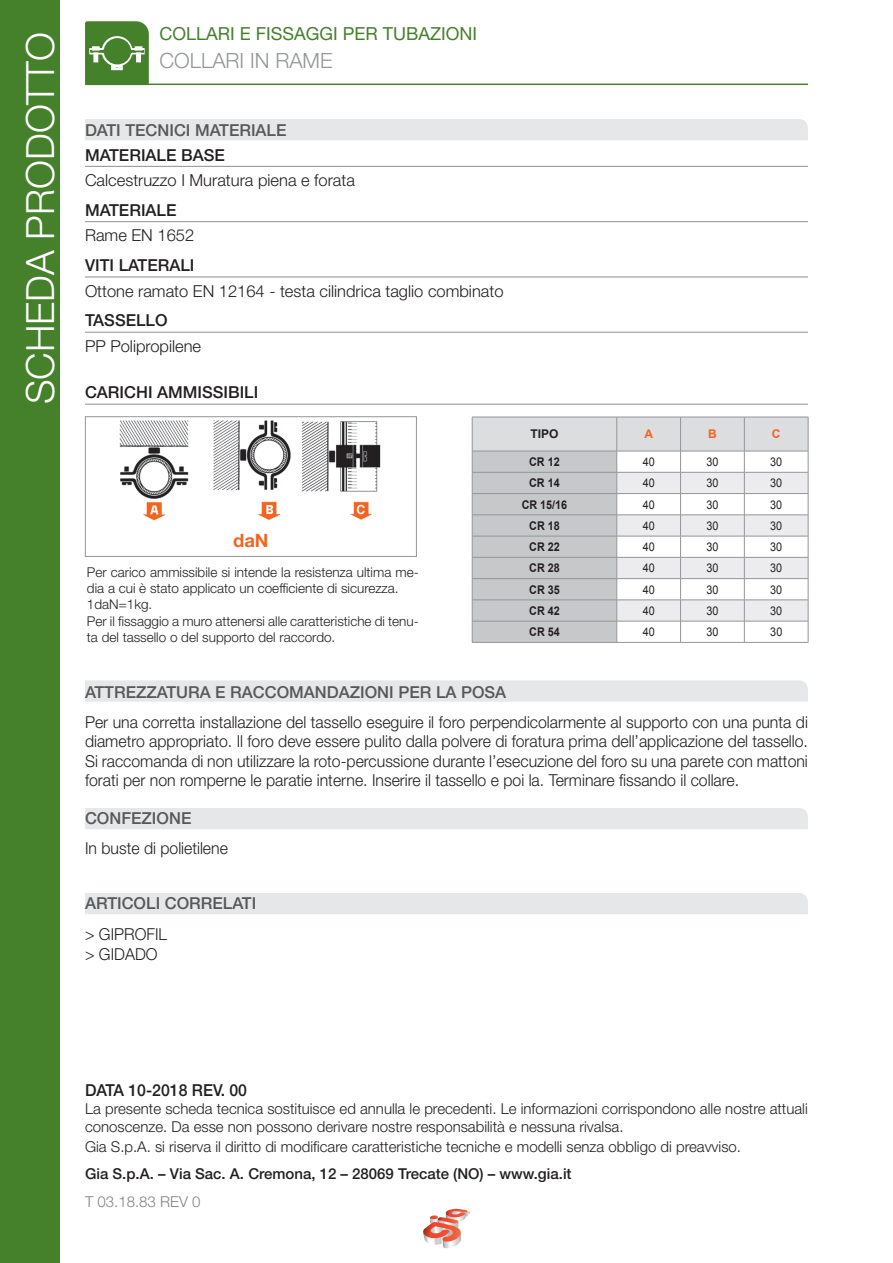
<style>
.page{position:relative;width:893px;height:1263px;background:#fff}
.page>*{position:absolute;margin:0;border:0;box-sizing:border-box;transform-origin:0 0}
.t1{font:300 39px "Helvetica Neue LT Std";color:#fff}
.t2{font:300 21px "Helvetica Neue LT Std";color:#939598}
.t3{font:700 18.45px "Helvetica Neue LT Std";color:#f36421}
.t4{font:18px "Helvetica Neue LT Std";color:#45802a}
.t5{font:300 16.5px/19.5px "Helvetica Neue LT Std";color:#231f20;text-align:justify;scale:.96 1}
.t6{font:300 16.5px "Helvetica Neue LT Std";color:#231f20}
.t7{font:500 16.5px "Helvetica Neue LT Std";color:#57585a}
.t8{font:500 16.5px "Helvetica Neue LT Std";color:#231f20}
.t9{font:500 16.5px "Helvetica Neue LT Std";color:#231f20;scale:.96 1}
.t10{font:300 15px/18px "Helvetica Neue LT Std";color:#231f20}
.t11{font:500 15px "Helvetica Neue LT Std";color:#231f20}
.t12{font:300 15px "Helvetica Neue LT Std";color:#808285}
.t13{font:300 13.5px/16.2px "Helvetica Neue LT Std";color:#231f20}
.t14{font:12px "Arial";color:#231f20;scale:.9 1}
.t15{font:700 12px "Arial";color:#231f20;scale:.9 1}
.t16{font:700 12px "Arial";color:#231f20}
.t17{font:700 12px "Arial";color:#f36421}
</style>
<div class="page">
<hr style="left:85px;top:84px;width:723px;height:1px;background:#45802a">
<svg style="left:85px;top:21px;width:64px;height:63px;background:#5b8f43"></svg>
<div style="left:0;top:0;width:60px;height:1263px;background:#45802a"></div>
<svg style="left:423px;top:1209px;width:47px;height:39px"></svg>
<div style="left:85px;top:808px;width:723px;height:21px;background:#e6e7e9"></div>
<div style="left:85px;top:893px;width:723px;height:21px;background:#e6e7e9"></div>
<div style="left:85px;top:680px;width:723px;height:22px;background:#e6e7e9"></div>
<hr style="left:85px;top:404px;width:723px;height:1px;background:#939598">
<img style="left:119px;top:420px;width:262px;height:101px">
<div style="left:85px;top:416px;width:332px;height:141px;border:1px solid #939598"></div>
<hr style="left:472px;top:642px;width:145px;height:1px;background:#939598">
<hr style="left:617px;top:642px;width:64px;height:1px;background:#939598">
<hr style="left:681px;top:642px;width:63px;height:1px;background:#939598">
<hr style="left:744px;top:642px;width:64px;height:1px;background:#939598">
<svg style="left:472px;top:417px;width:337px;height:225px"></svg>
<hr style="left:85px;top:166px;width:723px;height:1px;background:#939598">
<hr style="left:85px;top:221px;width:723px;height:1px;background:#939598">
<div style="left:85px;top:119px;width:723px;height:21px;background:#e6e7e9"></div>
<hr style="left:85px;top:276px;width:723px;height:1px;background:#939598">
<hr style="left:85px;top:332px;width:723px;height:1px;background:#939598">
<h1 class="t1" style="left:16px;top:404px;width:374px;rotate:-90deg">SCHEDA PRODOTTO</h1>
<p class="t4" style="left:159px;top:23px;width:319px">COLLARI E FISSAGGI PER TUBAZIONI</p>
<p class="t2" style="left:159px;top:48px;width:175px">COLLARI IN RAME</p>
<p class="t7" style="left:85px;top:120px;width:203px">DATI TECNICI MATERIALE</p>
<p class="t8" style="left:85px;top:145px;width:141px">MATERIALE BASE</p>
<p class="t6" style="left:85px;top:170px;width:271px">Calcestruzzo I Muratura piena e forata</p>
<p class="t8" style="left:85px;top:200px;width:93px">MATERIALE</p>
<p class="t6" style="left:85px;top:225px;width:111px">Rame EN 1652</p>
<p class="t8" style="left:85px;top:255px;width:111px">VITI LATERALI</p>
<p class="t6" style="left:85px;top:281px;width:420px">Ottone ramato EN 12164 - testa cilindrica taglio combinato</p>
<p class="t8" style="left:85px;top:311px;width:84px">TASSELLO</p>
<p class="t6" style="left:85px;top:336px;width:118px">PP Polipropilene</p>
<p class="t8" style="left:85px;top:383px;width:175px">CARICHI AMMISSIBILI</p>
<p class="t3" style="left:233px;top:529px;width:37px">daN</p>
<p class="t13" style="left:87px;top:564px;width:333px">Per carico ammissibile si intende la resistenza ultima me&shy;dia a cui è stato applicato un coefficiente di sicurezza.</p>
<p class="t13" style="left:87px;top:596px;width:67px">1daN=1kg.</p>
<p class="t13" style="left:87px;top:612px;width:333px">Per il fissaggio a muro attenersi alle caratteristiche di tenu&shy;ta del tassello o del supporto del raccordo.</p>
<p class="t16" style="left:530px;top:426px;width:30px">TIPO</p>
<p class="t17" style="left:644px;top:426px;width:10px">A</p>
<p class="t17" style="left:708px;top:426px;width:10px">B</p>
<p class="t17" style="left:772px;top:426px;width:10px">C</p>
<p class="t15" style="left:529px;top:454px;width:36px">CR 12</p>
<p class="t14" style="left:643px;top:454px;width:15px">40</p>
<p class="t14" style="left:706px;top:454px;width:15px">30</p>
<p class="t14" style="left:770px;top:454px;width:15px">30</p>
<p class="t15" style="left:529px;top:475px;width:36px">CR 14</p>
<p class="t14" style="left:643px;top:475px;width:15px">40</p>
<p class="t14" style="left:706px;top:475px;width:15px">30</p>
<p class="t14" style="left:770px;top:475px;width:15px">30</p>
<p class="t15" style="left:522px;top:496px;width:52px">CR 15/16</p>
<p class="t14" style="left:643px;top:496px;width:15px">40</p>
<p class="t14" style="left:706px;top:496px;width:15px">30</p>
<p class="t14" style="left:770px;top:496px;width:15px">30</p>
<p class="t15" style="left:529px;top:518px;width:36px">CR 18</p>
<p class="t14" style="left:643px;top:518px;width:15px">40</p>
<p class="t14" style="left:706px;top:518px;width:15px">30</p>
<p class="t14" style="left:770px;top:518px;width:15px">30</p>
<p class="t15" style="left:529px;top:539px;width:36px">CR 22</p>
<p class="t14" style="left:643px;top:539px;width:15px">40</p>
<p class="t14" style="left:706px;top:539px;width:15px">30</p>
<p class="t14" style="left:770px;top:539px;width:15px">30</p>
<p class="t15" style="left:529px;top:560px;width:36px">CR 28</p>
<p class="t14" style="left:643px;top:560px;width:15px">40</p>
<p class="t14" style="left:706px;top:560px;width:15px">30</p>
<p class="t14" style="left:770px;top:560px;width:15px">30</p>
<p class="t15" style="left:529px;top:581px;width:36px">CR 35</p>
<p class="t14" style="left:643px;top:581px;width:15px">40</p>
<p class="t14" style="left:706px;top:581px;width:15px">30</p>
<p class="t14" style="left:770px;top:581px;width:15px">30</p>
<p class="t15" style="left:529px;top:603px;width:36px">CR 42</p>
<p class="t14" style="left:643px;top:603px;width:15px">40</p>
<p class="t14" style="left:706px;top:603px;width:15px">30</p>
<p class="t14" style="left:770px;top:603px;width:15px">30</p>
<p class="t15" style="left:529px;top:624px;width:36px">CR 54</p>
<p class="t14" style="left:643px;top:624px;width:15px">40</p>
<p class="t14" style="left:706px;top:624px;width:15px">30</p>
<p class="t14" style="left:770px;top:624px;width:15px">30</p>
<p class="t7" style="left:85px;top:682px;width:423px">ATTREZZATURA E RACCOMANDAZIONI PER LA POSA</p>
<p class="t5" style="left:85px;top:712px;width:754px">Per una corretta installazione del tassello eseguire il foro perpendicolarmente al supporto con una punta di diametro appropriato. Il foro deve essere pulito dalla polvere di foratura prima dell’applicazione del tassello.<br>Si raccomanda di non utilizzare la roto-percussione durante l’esecuzione del foro su una parete con mattoni forati per non romperne le paratie interne. Inserire il tassello e poi la. Terminare fissando il collare.</p>
<p class="t7" style="left:85px;top:808px;width:108px">CONFEZIONE</p>
<p class="t5" style="left:85px;top:838px;width:150px">In buste di polietilene</p>
<p class="t7" style="left:85px;top:893px;width:173px">ARTICOLI CORRELATI</p>
<p class="t5" style="left:85px;top:924px;width:87px">&gt; GIPROFIL</p>
<p class="t5" style="left:85px;top:944px;width:77px">&gt; GIDADO</p>
<p class="t9" style="left:85px;top:1080px;width:170px">DATA 10-2018 REV. 00</p>
<p class="t10" style="left:85px;top:1099px;width:724px">La presente scheda tecnica sostituisce ed annulla le precedenti. Le informazioni corrispondono alle nostre attuali conoscenze. Da esse non possono derivare nostre responsabilità e nessuna rivalsa.</p>
<p class="t10" style="left:85px;top:1137px;width:658px">Gia S.p.A. si riserva il diritto di modificare caratteristiche tecniche e modelli senza obbligo di preavviso.</p>
<p class="t11" style="left:85px;top:1165px;width:488px">Gia S.p.A. – Via Sac. A. Cremona, 12 – 28069 Trecate (NO) – www.gia.it</p>
<p class="t12" style="left:85px;top:1192px;width:117px">T 03.18.83 REV 0</p>
</div>
